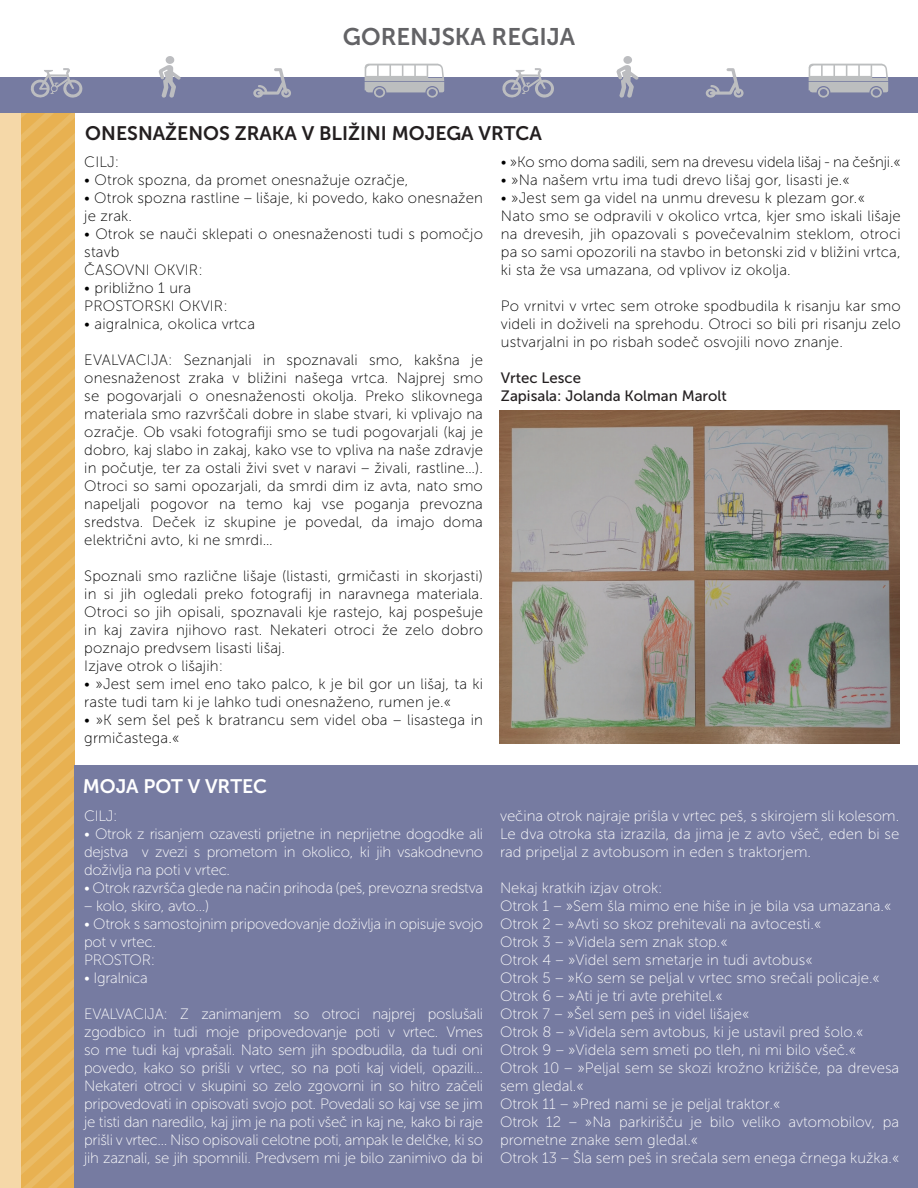
<style>
.page{position:relative;width:918px;height:1188px;background:#fff}
.page>*{position:absolute;margin:0;border:0;box-sizing:border-box;transform-origin:0 0}
.t1{font:24px "Museo Sans 700";color:#636366}
.t2{font:19.5px "Museo Sans 700";color:#231f20}
.t3{font:19.5px "Museo Sans 700";color:#fff}
.t4{font:15px/18px "Museo Sans 100";letter-spacing:.01em;color:#000001}
.t5{font:15px/18px "Museo Sans 100";color:#fff;text-align:justify}
.t6{font:15px/18px "Museo Sans 100";letter-spacing:-.02em;color:#fff}
.t7{font:15px "Museo Sans 100";letter-spacing:-.01em;color:#000001}
.t8{font:15px/18px "Museo Sans 500";color:#231f20}
</style>
<div class="page">
<div style="left:0;top:78px;width:21px;height:1110px;background:#f5d8a8"></div>
<div style="left:0;top:78px;width:918px;height:35px;background:#767ba1"></div>
<svg style="left:501px;top:68px;width:54px;height:30px"></svg>
<svg style="left:616px;top:56px;width:22px;height:42px"></svg>
<svg style="left:706px;top:68px;width:38px;height:30px"></svg>
<svg style="left:808px;top:63px;width:81px;height:35px"></svg>
<svg style="left:10px;top:68px;width:92px;height:1120px"></svg>
<svg style="left:158px;top:56px;width:23px;height:42px"></svg>
<svg style="left:253px;top:68px;width:38px;height:30px"></svg>
<svg style="left:364px;top:63px;width:81px;height:35px"></svg>
<div style="left:75px;top:765px;width:843px;height:423px;background:#767ba1"></div>
<img style="left:500px;top:411px;width:399px;height:332px">
<h1 class="t1" style="left:343px;top:23px;width:234px">GORENJSKA REGIJA</h1>
<h2 class="t2" style="left:85px;top:122px;width:458px">ONESNAŽENOS ZRAKA V BLIŽINI MOJEGA VRTCA</h2>
<p class="t4" style="left:84px;top:153px;width:37px">CILJ:</p>
<p class="t4" style="left:84px;top:171px;width:326px">• Otrok spozna, da promet onesnažuje ozračje,</p>
<p class="t4" style="left:84px;top:189px;width:400px">• Otrok spozna rastline – lišaje, ki povedo, kako onesnažen je zrak.</p>
<p class="t4" style="left:84px;top:225px;width:400px">• Otrok se nauči sklepati o onesnaženosti tudi s pomočjo stavb<br>ČASOVNI OKVIR:</p>
<p class="t4" style="left:84px;top:279px;width:145px">• približno 1 ura<br>PROSTORSKI OKVIR:</p>
<p class="t4" style="left:84px;top:315px;width:172px">• aigralnica, okolica vrtca</p>
<p class="t4" style="left:84px;top:351px;width:400px;text-align:justify">EVALVACIJA: Seznanjali in spoznavali smo, kakšna je onesnaženost zraka v bližini našega vrtca. Najprej smo se pogovarjali o onesnaženosti okolja. Preko slikovnega materiala smo razvrščali dobre in slabe stvari, ki vplivajo na ozračje. Ob vsaki fotografiji smo se tudi pogovarjali (kaj je dobro, kaj slabo in zakaj, kako vse to vpliva na naše zdravje in počutje, ter za ostali živi svet v naravi – živali, rastline…).<br>Otroci so sami opozarjali, da smrdi dim iz avta, nato smo napeljali pogovor na temo kaj vse poganja prevozna sredstva. Deček iz skupine je povedal, da imajo doma električni avto, ki ne smrdi…</p>
<p class="t4" style="left:84px;top:567px;width:400px">Spoznali smo različne lišaje (listasti, grmičasti in skorjasti) in si jih ogledali preko fotografij in naravnega materiala.<br>Otroci so jih opisali, spoznavali kje rastejo, kaj pospešuje in kaj zavira njihovo rast. Nekateri otroci že zelo dobro poznajo predvsem lisasti lišaj.<br>Izjave otrok o lišajih:</p>
<p class="t4" style="left:84px;top:675px;width:400px">• »Jest sem imel eno tako palco, k je bil gor un lišaj, ta ki raste tudi tam ki je lahko tudi onesnaženo, rumen je.«</p>
<p class="t4" style="left:84px;top:711px;width:400px">• »K sem šel peš k bratrancu sem videl oba – lisastega in grmičastega.«</p>
<h2 class="t3" style="left:83px;top:775px;width:186px">MOJA POT V VRTEC</h2>
<p class="t5" style="left:84px;top:807px;width:35px">CILJ:</p>
<p class="t5" style="left:84px;top:825px;width:400px">• Otrok z risanjem ozavesti prijetne in neprijetne dogodke ali dejstva v zvezi s prometom in okolico, ki jih vsakodnevno doživlja na poti v vrtec.</p>
<p class="t6" style="left:84px;top:879px;width:400px">• Otrok razvršča glede na način prihoda (peš, prevozna sredstva</p>
<p class="t6" style="left:84px;top:897px;width:127px">– kolo, skiro, avto…)</p>
<p class="t6" style="left:84px;top:915px;width:400px">• Otrok s samostojnim pripovedovanje doživlja in opisuje svojo pot v vrtec.<br>PROSTOR:</p>
<p class="t6" style="left:84px;top:969px;width:65px">• Igralnica</p>
<p class="t5" style="left:84px;top:1005px;width:400px">EVALVACIJA: Z zanimanjem so otroci najprej poslušali zgodbico in tudi moje pripovedovanje poti v vrtec. Vmes so me tudi kaj vprašali. Nato sem jih spodbudila, da tudi oni povedo, kako so prišli v vrtec, so na poti kaj videli, opazili… Nekateri otroci v skupini so zelo zgovorni in so hitro začeli pripovedovati in opisovati svojo pot. Povedali so kaj vse se jim je tisti dan naredilo, kaj jim je na poti všeč in kaj ne, kako bi raje prišli v vrtec… Niso opisovali celotne poti, ampak le delčke, ki so jih zaznali, se jih spomnili. Predvsem mi je bilo zanimivo da bi</p>
<p class="t7" style="left:501px;top:154px;width:401px">• »Ko smo doma sadili, sem na drevesu videla lišaj - na češnji.«</p>
<p class="t4" style="left:501px;top:171px;width:351px">• »Na našem vrtu ima tudi drevo lišaj gor, lisasti je.«</p>
<p class="t4" style="left:501px;top:189px;width:401px">• »Jest sem ga videl na unmu drevesu k plezam gor.« Nato smo se odpravili v okolico vrtca, kjer smo iskali lišaje na drevesih, jih opazovali s povečevalnim steklom, otroci pa so sami opozorili na stavbo in betonski zid v bližini vrtca, ki sta že vsa umazana, od vplivov iz okolja.</p>
<p class="t4" style="left:501px;top:297px;width:401px;text-align:justify">Po vrnitvi v vrtec sem otroke spodbudila k risanju kar smo videli in doživeli na sprehodu. Otroci so bili pri risanju zelo ustvarjalni in po risbah sodeč osvojili novo znanje.</p>
<p class="t8" style="left:501px;top:369px;width:227px">Vrtec Lesce<br>Zapisala: Jolanda Kolman Marolt</p>
<p class="t5" style="left:500px;top:807px;width:401px">večina otrok najraje prišla v vrtec peš, s skirojem sli kolesom.<br>Le dva otroka sta izrazila, da jima je z avto všeč, eden bi se rad pripeljal z avtobusom in eden s traktorjem.</p>
<p class="t5" style="left:500px;top:879px;width:401px;text-align:left">Nekaj kratkih izjav otrok:<br>Otrok 1 – »Sem šla mimo ene hiše in je bila vsa umazana.« Otrok 2 – »Avti so skoz prehitevali na avtocesti.«<br>Otrok 3 – »Videla sem znak stop.«<br>Otrok 4 – »Videl sem smetarje in tudi avtobus«<br>Otrok 5 – »Ko sem se peljal v vrtec smo srečali policaje.« Otrok 6 – »Ati je tri avte prehitel.«<br>Otrok 7 – »Šel sem peš in videl lišaje«<br>Otrok 8 – »Videla sem avtobus, ki je ustavil pred šolo.« Otrok 9 – »Videla sem smeti po tleh, ni mi bilo všeč.«<br>Otrok 10 – »Peljal sem se skozi krožno križišče, pa drevesa sem gledal.«<br>Otrok 11 – »Pred nami se je peljal traktor.«<br>Otrok 12 – »Na parkirišču je bilo veliko avtomobilov, pa prometne znake sem gledal.«<br>Otrok 13 – Šla sem peš in srečala sem enega črnega kužka.«</p>
</div>
